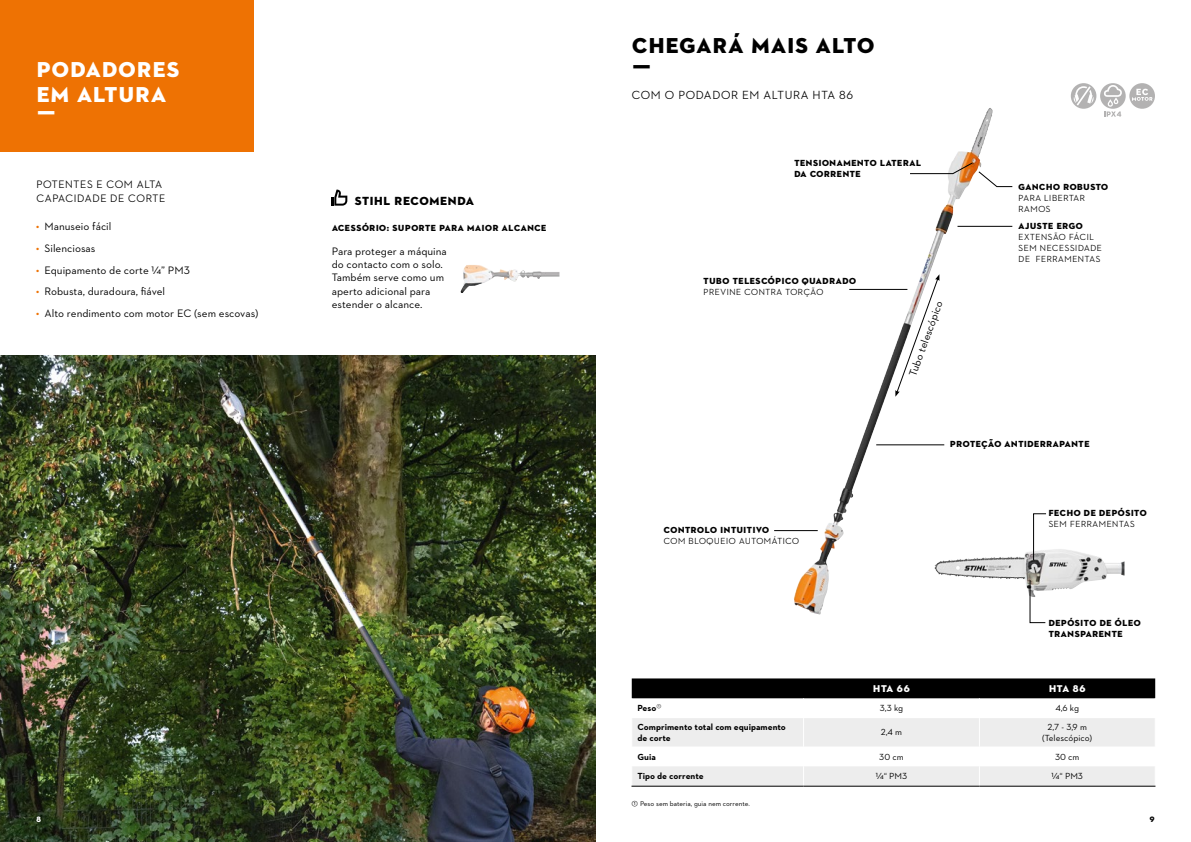
<style>
.page{position:relative;width:1191px;height:842px;background:#fff}
.page>*{position:absolute;margin:0;border:0;box-sizing:border-box;transform-origin:0 0}
.t1{font:22px/24.2px "STIHL Contraface Display Titling";color:#fff}
.t2{font:22px/26.4px "STIHL Contraface Display Titling";color:#000}
.t3{font:500 12px "STIHL Contraface Display";color:#000}
.t4{font:12px "STIHL Contraface Display Titling";color:#000}
.t5{font:11px/13.2px "STIHL Contraface Text";color:#000}
.t6{font:500 11px/13.2px "STIHL Contraface Display";color:#000}
.t7{font:10px "STIHL Contraface Display Titling";color:#fff}
.t8{font:9px/11px "STIHL Contraface Display Titling";color:#000}
.t9{font:500 9px/11px "STIHL Contraface Display";color:#000}
.t10{font:700 9px/10.8px "STIHL Contraface Text";color:#000}
.t11{font:9px/10.8px "STIHL Contraface Text";color:#000;text-align:center}
.t12{font:8px "STIHL Contraface Display Titling";color:#000}
.t13{font:8px "STIHL Contraface Display Titling";color:#fff}
.t14{font:7px "STIHL Contraface Text";color:#000}
.s1{font-weight:700;color:#ee7203}
</style>
<div class="page">
<div style="left:0;top:0;width:253px;height:152px;background:#ee7203"></div>
<svg style="left:631px;top:678px;width:525px;height:108px"></svg>
<hr style="left:631px;top:786px;width:172px;height:1px;background:#000">
<hr style="left:803px;top:786px;width:176px;height:1px;background:#000">
<hr style="left:979px;top:786px;width:176px;height:1px;background:#000">
<img style="left:966px;top:549px;width:88px;height:10px">
<svg style="left:1033px;top:513px;width:13px;height:47px"></svg>
<svg style="left:1029px;top:580px;width:16px;height:43px"></svg>
<img style="left:0;top:356px;width:595px;height:486px">
<img style="left:460px;top:265px;width:98px;height:28px">
<div style="left:1129px;top:83px;width:26px;height:26px;background:#b3b2b2;border-radius:50%"></div>
<svg style="left:1132px;top:89px;width:20px;height:12px"></svg>
<div style="left:1100px;top:83px;width:25px;height:26px;background:#b3b2b2;border-radius:50%"></div>
<svg style="left:1103px;top:85px;width:18px;height:32px"></svg>
<svg style="left:1070px;top:83px;width:26px;height:26px"></svg>
<svg style="left:1073px;top:86px;width:20px;height:20px"></svg>
<img style="left:945px;top:108px;width:44px;height:98px">
<svg style="left:910px;top:163px;width:62px;height:11px"></svg>
<svg style="left:978px;top:171px;width:34px;height:16px"></svg>
<hr style="left:957px;top:226px;width:55px;height:1px;background:#000">
<hr style="left:774px;top:530px;width:43px;height:1px;background:#000">
<hr style="left:876px;top:445px;width:68px;height:1px;background:#000">
<hr style="left:849px;top:289px;width:58px;height:1px;background:#000">
<svg style="left:895px;top:274px;width:44px;height:123px"></svg>
<svg style="left:331px;top:190px;width:16px;height:16px"></svg>
<h1 class="t1" style="left:36px;top:58px;width:145px">PODADORES<br>EM ALTURA<br>Ƒ</h1>
<h1 class="t2" style="left:631px;top:33px;width:245px">CHEGARÁ MAIS ALTO<br>Ƒ</h1>
<p class="t3" style="left:631px;top:89px;width:223px">COM O PODADOR EM ALTURA HTA 86</p>
<p class="t8" style="left:794px;top:158px;width:129px">TENSIONAMENTO LATERAL<br>DA CORRENTE</p>
<p class="t6" style="left:36px;top:178px;width:131px">POTENTES E COM ALTA<br>CAPACIDADE DE CORTE</p>
<p class="t5" style="left:36px;top:220px;width:77px"><span class="s1">•</span> Manuseio fácil</p>
<p class="t5" style="left:36px;top:242px;width:61px"><span class="s1">•</span> Silenciosas</p>
<p class="t5" style="left:36px;top:263px;width:155px"><span class="s1">•</span> Equipamento de corte ¼” PM3</p>
<p class="t5" style="left:36px;top:285px;width:131px"><span class="s1">•</span> Robusta, duradoura, fiável</p>
<p class="t5" style="left:36px;top:307px;width:224px"><span class="s1">•</span> Alto rendimento com motor EC (sem escovas)</p>
<p class="t4" style="left:354px;top:194px;width:121px">STIHL RECOMENDA</p>
<p class="t8" style="left:332px;top:222px;width:216px">ACESSÓRIO: SUPORTE PARA MAIOR ALCANCE</p>
<p class="t5" style="left:332px;top:244px;width:117px">Para proteger a máquina do contacto com o solo.<br>Também serve como um aperto adicional para estender o alcance.</p>
<p class="t8" style="left:703px;top:276px;width:155px">TUBO TELESCÓPICO QUADRADO</p>
<p class="t9" style="left:703px;top:287px;width:122px">PREVINE CONTRA TORÇÃO</p>
<p class="t5" style="left:906px;top:373px;width:81px;rotate:-70deg">Tubo telescópico</p>
<p class="t8" style="left:1018px;top:181px;width:92px">GANCHO ROBUSTO</p>
<p class="t9" style="left:1018px;top:192px;width:69px">PARA LIBERTAR<br>RAMOS</p>
<p class="t8" style="left:1018px;top:220px;width:66px">AJUSTE ERGO</p>
<p class="t9" style="left:1018px;top:231px;width:85px">EXTENSÃO FÁCIL<br>SEM NECESSIDADE<br>DE FERRAMENTAS</p>
<p class="t8" style="left:950px;top:439px;width:141px">PROTEÇÃO ANTIDERRAPANTE</p>
<p class="t8" style="left:663px;top:525px;width:107px">CONTROLO INTUITIVO</p>
<p class="t9" style="left:663px;top:536px;width:137px">COM BLOQUEIO AUTOMÁTICO</p>
<p class="t8" style="left:1048px;top:508px;width:100px">FECHO DE DEPÓSITO</p>
<p class="t9" style="left:1048px;top:519px;width:88px">SEM FERRAMENTAS</p>
<p class="t8" style="left:1048px;top:617px;width:94px">DEPÓSITO DE ÓLEO<br>TRANSPARENTE</p>
<p class="t7" style="left:873px;top:683px;width:39px">HTA 66</p>
<p class="t7" style="left:1048px;top:683px;width:38px">HTA 86</p>
<p class="t10" style="left:637px;top:703px;width:25px">Peso<sup>①</sup></p>
<p class="t11" style="left:879px;top:703px;width:25px">3,3 kg</p>
<p class="t11" style="left:1055px;top:703px;width:25px">4,6 kg</p>
<p class="t10" style="left:637px;top:721px;width:150px">Comprimento total com equipamento de corte</p>
<p class="t11" style="left:881px;top:727px;width:23px">2,4 m</p>
<p class="t11" style="left:1042px;top:721px;width:52px">2,7 - 3,9 m (Telescópico)</p>
<p class="t10" style="left:637px;top:751px;width:20px">Guia</p>
<p class="t11" style="left:879px;top:751px;width:26px">30 cm</p>
<p class="t11" style="left:1055px;top:751px;width:26px">30 cm</p>
<p class="t10" style="left:637px;top:771px;width:68px">Tipo de corrente</p>
<p class="t11" style="left:875px;top:771px;width:33px">¼“ PM3</p>
<p class="t11" style="left:1051px;top:771px;width:33px">¼“ PM3</p>
<p class="t14" style="left:631px;top:799px;width:120px">① Peso sem bateria, guia nem corrente.</p>
<p class="t13" style="left:36px;top:814px;width:7px">8</p>
<p class="t12" style="left:1149px;top:814px;width:7px">9</p>
</div>
